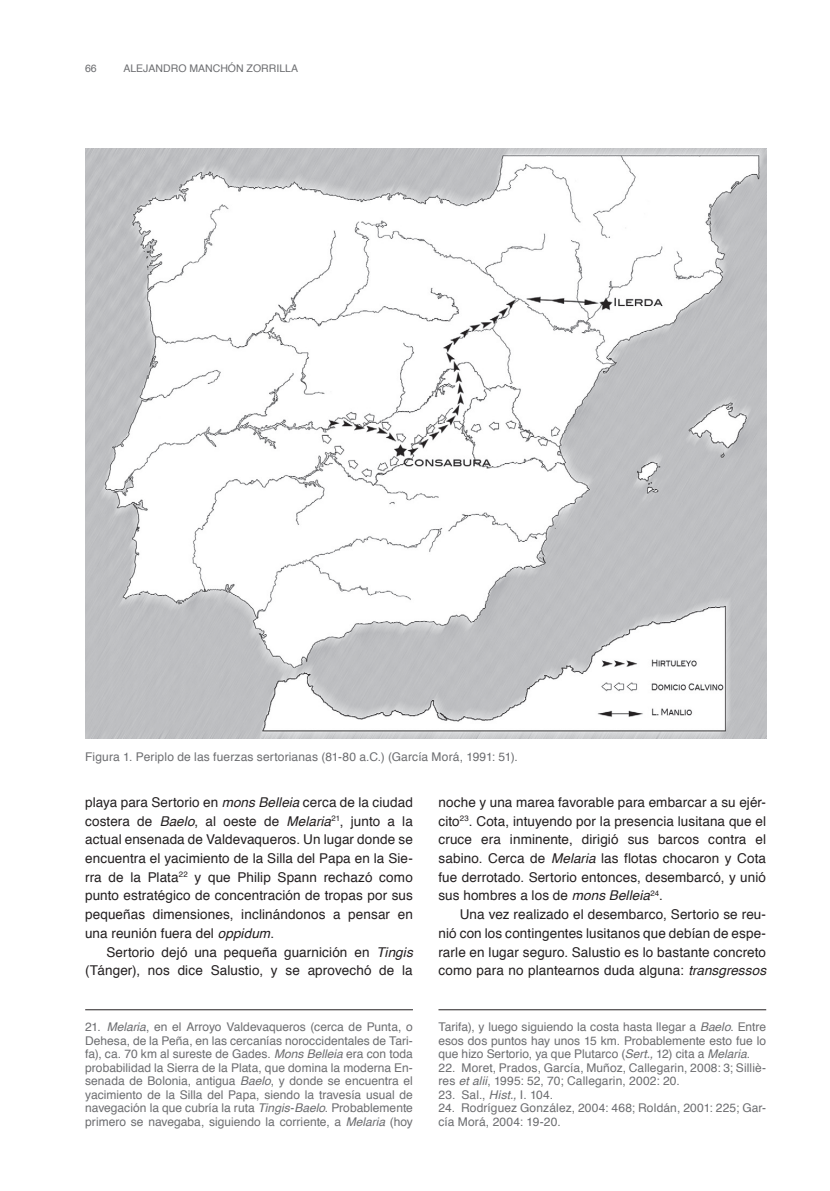
<style>
.page{position:relative;width:830px;height:1191px;background:#fff}
.page>*{position:absolute;margin:0;border:0;box-sizing:border-box;transform-origin:0 0}
.t1{font:13.5px/18.8px "Helvetica";letter-spacing:.01em;color:#231f20;text-align:justify}
.t2{font:12px/13.5px "Helvetica";letter-spacing:.01em;color:#6c6d70;text-align:justify}
.t3{font:10.5px "Helvetica";color:#6c6d70}
.s1{font-style:italic}
</style>
<div class="page">
<img style="left:85px;top:149px;width:680px;height:589px">
<hr style="left:85px;top:1009px;width:328px;height:1px;background:#231f20">
<hr style="left:438px;top:1009px;width:327px;height:1px;background:#231f20">
<p class="t3" style="left:85px;top:64px;width:13px">66</p>
<p class="t3" style="left:123px;top:64px;width:176px">ALEJANDRO MANCHÓN ZORRILLA</p>
<p class="t2" style="left:85px;top:750px;width:434px">Figura 1. Periplo de las fuerzas sertorianas (81-80 a.C.) (García Morá, 1991: 51).</p>
<p class="t1" style="left:85px;top:794px;width:329px">playa para Sertorio en <span class="s1">mons Belleia</span> cerca de la ciudad costera de <span class="s1">Baelo</span>, al oeste de <span class="s1">Melaria</span><sup>21</sup>, junto a la actual ensenada de Valdevaqueros. Un lugar donde se encuentra el yacimiento de la Silla del Papa en la Sie&shy;rra de la Plata<sup>22</sup> y que Philip Spann rechazó como punto estratégico de concentración de tropas por sus pequeñas dimensiones, inclinándonos a pensar en una reunión fuera del <span class="s1">oppidum</span>.</p>
<p class="t1" style="left:85px;top:943px;width:329px;text-align:right">Sertorio dejó una pequeña guarnición en <span class="s1">Tingis </span>(Tánger), nos dice Salustio, y se aprovechó de la</p>
<p class="t1" style="left:438px;top:793px;width:329px">noche y una marea favorable para embarcar a su ejér&shy;cito<sup>23</sup>. Cota, intuyendo por la presencia lusitana que el cruce era inminente, dirigió sus barcos contra el sabino. Cerca de <span class="s1">Melaria</span> las flotas chocaron y Cota fue derrotado. Sertorio entonces, desembarcó, y unió sus hombres a los de <span class="s1">mons Belleia</span><sup>24</sup>.</p>
<p class="t1" style="left:438px;top:906px;width:329px;text-indent:21px">Una vez realizado el desembarco, Sertorio se reu&shy;nió con los contingentes lusitanos que debían de espe&shy;rarle en lugar seguro. Salustio es lo bastante concreto como para no plantearnos duda alguna: <span class="s1">transgressos</span></p>
<p class="t2" style="left:85px;top:1021px;width:329px">21. <span class="s1">Melaria</span>, en el Arroyo Valdevaqueros (cerca de Punta, o Dehesa, de la Peña, en las cercanías noroccidentales de Tari&shy;fa), ca. 70 km al sureste de Gades. <span class="s1">Mons Belleia</span> era con toda probabilidad la Sierra de la Plata, que domina la moderna En&shy;senada de Bolonia, antigua <span class="s1">Baelo</span>, y donde se encuentra el yacimiento de la Silla del Papa, siendo la travesía usual de navegación la que cubría la ruta <span class="s1">Tingis</span>-<span class="s1">Baelo</span>. Probablemente primero se navegaba, siguiendo la corriente, a <span class="s1">Melaria</span> (hoy</p>
<p class="t2" style="left:438px;top:1021px;width:329px">Tarifa), y luego siguiendo la costa hasta llegar a <span class="s1">Baelo</span>. Entre esos dos puntos hay unos 15 km. Probablemente esto fue lo que hizo Sertorio, ya que Plutarco (<span class="s1">Sert.,</span> 12) cita a <span class="s1">Melaria</span>.</p>
<p class="t2" style="left:438px;top:1061px;width:329px">22. Moret, Prados, García, Muñoz, Callegarin, 2008: 3; Silliè&shy;res <span class="s1">et alii</span>, 1995: 52, 70; Callegarin, 2002: 20.</p>
<p class="t2" style="left:438px;top:1088px;width:116px">23. Sal., <span class="s1">Hist.,</span> I. 104.</p>
<p class="t2" style="left:438px;top:1102px;width:329px">24. Rodríguez González, 2004: 468; Roldán, 2001: 225; Gar&shy;cía Morá, 2004: 19-20.</p>
</div>
